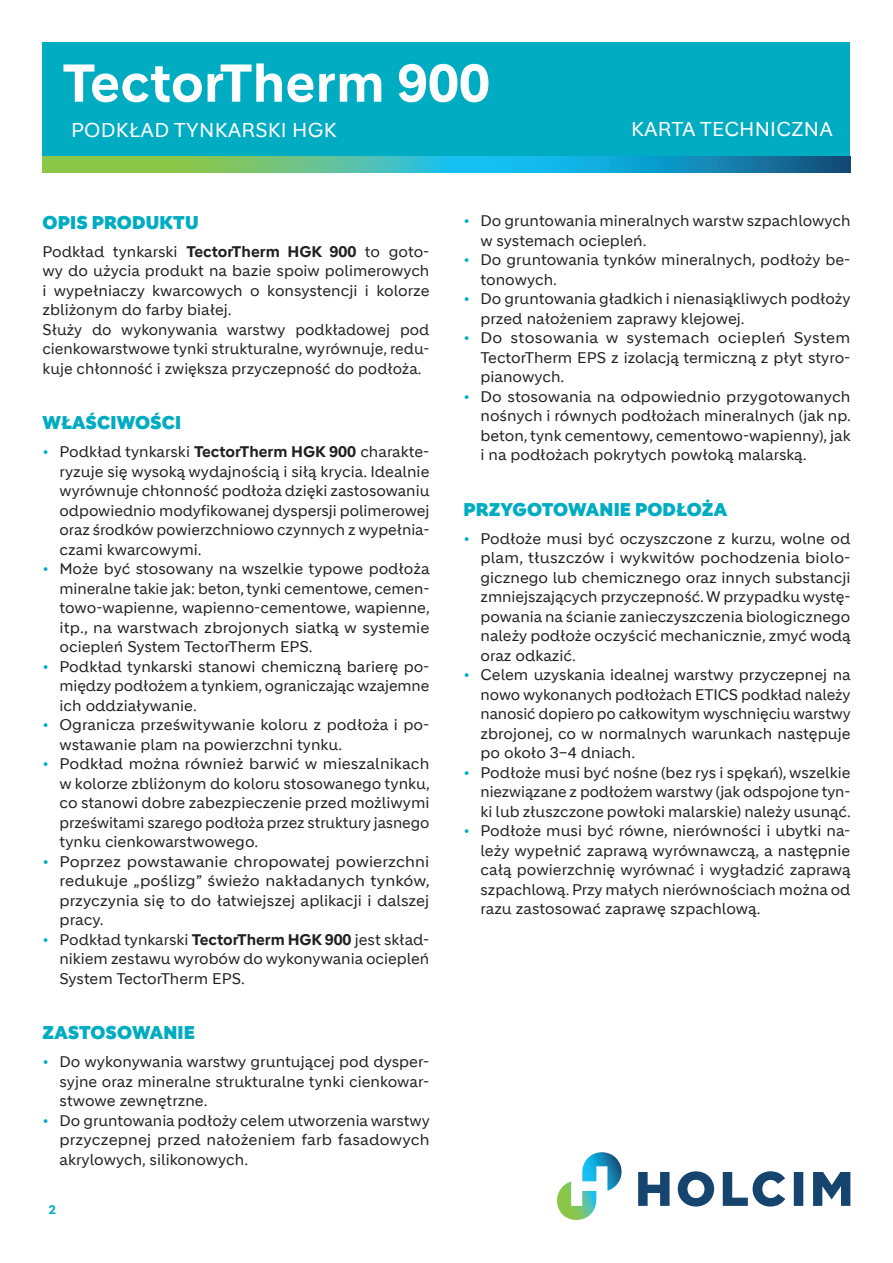
<style>
.page{position:relative;width:893px;height:1263px;background:#fff}
.page>*{position:absolute;margin:0;border:0;box-sizing:border-box;transform-origin:0 0}
.t1{font:700 51.75px "Holcim";color:#fff}
.t2{font:19.5px "Holcim";letter-spacing:.01em;color:#fff}
.t3{font:900 18px "Holcim Headline";letter-spacing:.01em;color:#00acc1}
.t4{font:15px/19.5px "Holcim";color:#231f20;text-align:justify}
.t5{font:15px/19.5px "Holcim";color:#231f20;text-align:justify;scale:1.04 1}
.t6{font:700 12px "Holcim";color:#00acc1}
.s1{font-weight:700}
.s2{color:#00acc1}
</style>
<div class="page">
<div style="left:43px;top:43px;width:807px;height:114px;background:#00acc1"></div>
<svg style="left:43px;top:157px;width:807px;height:15px;background:#40ac9f"></svg>
<svg style="left:638px;top:1171px;width:212px;height:35px"></svg>
<svg style="left:557px;top:1152px;width:65px;height:68px"></svg>
<h1 class="t1" style="left:62px;top:53px;width:429px">TectorTherm 900</h1>
<h2 class="t2" style="left:71px;top:118px;width:267px">PODKŁAD TYNKARSKI HGK</h2>
<h2 class="t2" style="left:631px;top:118px;width:203px">KARTA TECHNICZNA</h2>
<p class="t3" style="left:43px;top:212px;width:157px">OPIS PRODUKTU</p>
<p class="t4" style="left:43px;top:242px;width:388px;text-align:left">Podkład tynkarski <span class="s1">TectorTherm HGK 900</span> to goto&shy;wy do użycia produkt na bazie spoiw polimerowych i wypełniaczy kwarcowych o konsystencji i kolorze zbliżonym do farby białej.<br>Służy do wykonywania warstwy podkładowej pod cienkowarstwowe tynki strukturalne, wyrównuje, redu&shy;kuje chłonność i zwiększa przyczepność do podłoża.</p>
<p class="t3" style="left:43px;top:412px;width:140px">WŁAŚCIWOŚCI</p>
<p class="t4" style="left:60px;top:442px;width:372px;text-indent:-17px"><span class="s2">•</span> Podkład tynkarski <span class="s1">TectorTherm HGK 900</span> charakte&shy;ryzuje się wysoką wydajnością i siłą krycia. Idealnie wyrównuje chłonność podłoża dzięki zastosowaniu odpowiednio modyfikowanej dyspersji polimerowej oraz środków powierzchniowo czynnych z wypełnia&shy;czami kwarcowymi.</p>
<p class="t4" style="left:60px;top:559px;width:372px;text-indent:-17px"><span class="s2">•</span> Może być stosowany na wszelkie typowe podłoża mineralne takie jak: beton, tynki cementowe, cemen&shy;towo-wapienne, wapienno-cementowe, wapienne, itp., na warstwach zbrojonych siatką w systemie ociepleń System TectorTherm EPS.</p>
<p class="t4" style="left:60px;top:657px;width:371px;text-indent:-17px"><span class="s2">•</span> Podkład tynkarski stanowi chemiczną barierę po&shy;między podłożem a tynkiem, ograniczając wzajemne ich oddziaływanie.</p>
<p class="t4" style="left:60px;top:715px;width:371px;text-indent:-17px"><span class="s2">•</span> Ogranicza prześwitywanie koloru z podłoża i po&shy;wstawanie plam na powierzchni tynku.</p>
<p class="t4" style="left:60px;top:754px;width:372px;text-indent:-17px"><span class="s2">•</span> Podkład można również barwić w mieszalnikach w kolorze zbliżonym do koloru stosowanego tynku, co stanowi dobre zabezpieczenie przed możliwymi prześwitami szarego podłoża przez struktury jasnego tynku cienkowarstwowego.</p>
<p class="t5" style="left:60px;top:852px;width:358px;text-indent:-17px"><span class="s2">•</span> Poprzez powstawanie chropowatej powierzchni redukuje „poślizg” świeżo nakładanych tynków, przyczynia się to do łatwiejszej aplikacji i dalszej pracy.</p>
<p class="t4" style="left:60px;top:930px;width:371px;text-indent:-17px"><span class="s2">•</span> Podkład tynkarski <span class="s1">TectorTherm HGK 900</span> jest skład&shy;nikiem zestawu wyrobów do wykonywania ociepleń System TectorTherm EPS.</p>
<p class="t3" style="left:43px;top:1022px;width:154px">ZASTOSOWANIE</p>
<p class="t4" style="left:60px;top:1052px;width:371px;text-indent:-17px"><span class="s2">•</span> Do wykonywania warstwy gruntującej pod dysper&shy;syjne oraz mineralne strukturalne tynki cienkowar&shy;stwowe zewnętrzne.</p>
<p class="t4" style="left:60px;top:1111px;width:372px;text-indent:-17px"><span class="s2">•</span> Do gruntowania podłoży celem utworzenia warstwy przyczepnej przed nałożeniem farb fasadowych akrylowych, silikonowych.</p>
<p class="t6" style="left:49px;top:1203px;width:9px">2</p>
<p class="t4" style="left:480px;top:211px;width:371px;text-indent:-17px"><span class="s2">•</span> Do gruntowania mineralnych warstw szpachlowych w systemach ociepleń.</p>
<p class="t4" style="left:480px;top:250px;width:371px;text-indent:-17px"><span class="s2">•</span> Do gruntowania tynków mineralnych, podłoży be&shy;tonowych.</p>
<p class="t4" style="left:480px;top:289px;width:372px;text-indent:-17px"><span class="s2">•</span> Do gruntowania gładkich i nienasiąkliwych podłoży przed nałożeniem zaprawy klejowej.</p>
<p class="t4" style="left:480px;top:328px;width:371px;text-indent:-17px"><span class="s2">•</span> Do stosowania w systemach ociepleń System TectorTherm EPS z izolacją termiczną z płyt styro&shy;pianowych.</p>
<p class="t4" style="left:480px;top:387px;width:372px;text-indent:-17px"><span class="s2">•</span> Do stosowania na odpowiednio przygotowanych nośnych i równych podłożach mineralnych (jak np. beton, tynk cementowy, cementowo-wapienny), jak i na podłożach pokrytych powłoką malarską.</p>
<p class="t3" style="left:464px;top:499px;width:265px">PRZYGOTOWANIE PODŁOŻA</p>
<p class="t4" style="left:480px;top:529px;width:372px;text-indent:-17px"><span class="s2">•</span> Podłoże musi być oczyszczone z kurzu, wolne od plam, tłuszczów i wykwitów pochodzenia biolo&shy;gicznego lub chemicznego oraz innych substancji zmniejszających przyczepność. W przypadku wystę&shy;powania na ścianie zanieczyszczenia biologicznego należy podłoże oczyścić mechanicznie, zmyć wodą oraz odkazić.</p>
<p class="t4" style="left:480px;top:665px;width:372px;text-indent:-17px"><span class="s2">•</span> Celem uzyskania idealnej warstwy przyczepnej na nowo wykonanych podłożach ETICS podkład należy nanosić dopiero po całkowitym wyschnięciu warstwy zbrojonej, co w normalnych warunkach następuje po około 3–4 dniach.</p>
<p class="t4" style="left:480px;top:763px;width:372px;text-indent:-17px"><span class="s2">•</span> Podłoże musi być nośne (bez rys i spękań), wszelkie niezwiązane z podłożem warstwy (jak odspojone tyn&shy;ki lub złuszczone powłoki malarskie) należy usunąć.</p>
<p class="t4" style="left:480px;top:821px;width:372px;text-indent:-17px"><span class="s2">•</span> Podłoże musi być równe, nierówności i ubytki na&shy;leży wypełnić zaprawą wyrównawczą, a następnie całą powierzchnię wyrównać i wygładzić zaprawą szpachlową. Przy małych nierównościach można od razu zastosować zaprawę szpachlową.</p>
</div>
